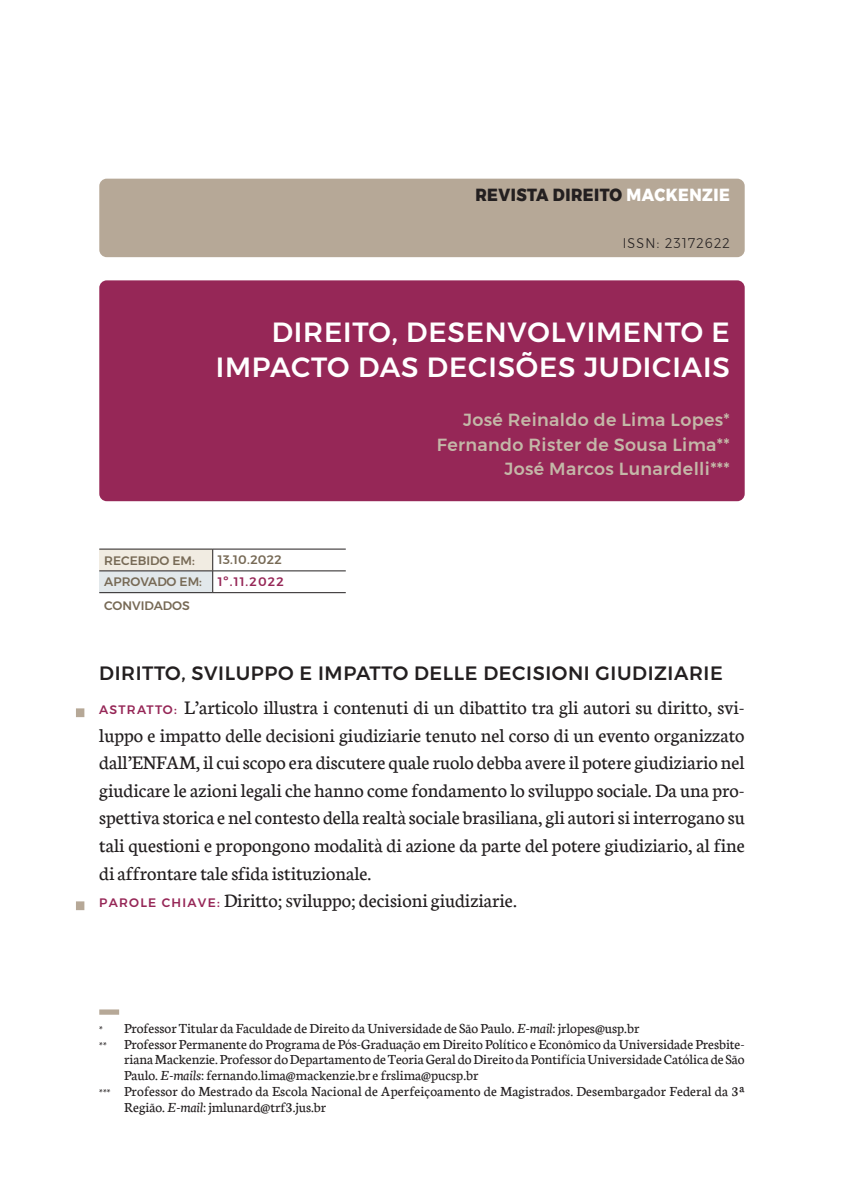
<style>
.page{position:relative;width:844px;height:1191px;background:#fff}
.page>*{position:absolute;margin:0;border:0;box-sizing:border-box;transform-origin:0 0}
.t1{font:500 27.65px/35px "Montserrat";letter-spacing:.03em;color:#fff;text-align:right}
.t2{font:20.47px/27.7px "Neuton";color:#231f20}
.t3{font:500 19.25px "Montserrat";letter-spacing:.03em;color:#231f20}
.t4{font:500 17.5px/24.5px "Montserrat";letter-spacing:.02em;color:#c4b8a8;text-align:right}
.t5{font:800 17.5px "Montserrat";letter-spacing:.03em;color:#231f20;scale:.9 1}
.t6{font:14.88px "Neuton";color:#231f20}
.t7{font:300 14px "Montserrat";letter-spacing:.1em;color:#231f20;scale:.9 1}
.t8{font:500 12.25px "Montserrat";color:#776a56}
.t9{font:500 12.25px "Montserrat";letter-spacing:.1em;color:#962757}
.s1{color:#fff}
.s2{font-family:"Montserrat";font-weight:500;font-size:12.25px;color:#962757}
.s3{font-family:"Minion Pro"}
.s4{font-weight:700;font-size:11.38px}
.s5{font-style:italic}
</style>
<div class="page">
<div style="left:99px;top:280px;width:645px;height:221px;background:#962757;border-radius:7px"></div>
<div style="left:99px;top:1009px;width:20px;height:5px;background:#b6a897"></div>
<div style="left:99px;top:179px;width:645px;height:78px;background:#b6a897;border-radius:7px"></div>
<div style="left:99px;top:549px;width:114px;height:22px;background:#f1ece2"></div>
<div style="left:99px;top:571px;width:114px;height:21px;background:#e2e8eb"></div>
<hr style="left:99px;top:549px;width:114px;height:1px;background:#231f20">
<hr style="left:213px;top:549px;width:133px;height:1px;background:#231f20">
<hr style="left:99px;top:570px;width:114px;height:1px;background:#231f20">
<hr style="left:99px;top:592px;width:114px;height:1px;background:#231f20">
<svg style="left:212px;top:549px;width:1px;height:43px"></svg>
<hr style="left:213px;top:570px;width:133px;height:1px;background:#231f20">
<hr style="left:213px;top:592px;width:133px;height:1px;background:#231f20">
<div style="left:76px;top:708px;width:8px;height:9px;background:#b6a897"></div>
<div style="left:76px;top:901px;width:8px;height:9px;background:#b6a897"></div>
<p class="t5" style="left:475px;top:180px;width:284px">REVISTA DIREITO <span class="s1">MACKENZIE</span></p>
<p class="t7" style="left:622px;top:232px;width:120px">ISSN: 23172622</p>
<h1 class="t1" style="left:216px;top:315px;width:515px">DIREITO, DESENVOLVIMENTO E<br>IMPACTO DAS DECISÕES JUDICIAIS</h1>
<p class="t4" style="left:437px;top:407px;width:294px">José Reinaldo de Lima Lopes*<br>Fernando Rister de Sousa Lima**<br>José Marcos Lunardelli***</p>
<p class="t8" style="left:104px;top:550px;width:92px">RECEBIDO EM:</p>
<p class="t8" style="left:218px;top:550px;width:65px">13.10.2022</p>
<p class="t8" style="left:104px;top:572px;width:99px">APROVADO EM:</p>
<p class="t9" style="left:218px;top:572px;width:67px">1º.11.2022</p>
<p class="t8" style="left:104px;top:596px;width:87px">CONVIDADOS</p>
<p class="t3" style="left:99px;top:657px;width:624px">DIRITTO, SVILUPPO E IMPATTO DELLE DECISIONI GIUDIZIARIE</p>
<p class="t2" style="left:99px;top:694px;width:646px"><span class="s2">ASTRATTO:</span> L’articolo illustra i contenuti di un dibattito tra gli autori su diritto, svi&shy;luppo e impatto delle decisioni giudiziarie tenuto nel corso di un evento organizzato dall’ENFAM, il cui scopo era discutere quale ruolo debba avere il potere giudiziario nel giudicare le azioni legali che hanno come fondamento lo sviluppo sociale. Da una pro&shy;spettiva storica e nel contesto della realtà sociale brasiliana, gli autori si interrogano su tali questioni e propongono modalità di azione da parte del potere giudiziario, al fine di affrontare tale sfida istituzionale.<br><span class="s2">PAROLE CHIAVE:</span> Diritto; <span class="s3">s</span>viluppo; decisioni giudiziarie.</p>
<p class="t6" style="left:99px;top:1020px;width:541px"><span class="s4">*</span> Professor Titular da Faculdade de Direito da Universidade de São Paulo. <span class="s5">E-mail</span>: jrlopes@usp.br</p>
<p class="t6" style="left:99px;top:1036px;width:646px"><span class="s4">**</span> Professor Permanente do Programa de Pós-Graduação em Direito Político e Econômico da Universidade Presbite-</p>
<p class="t6" style="left:124px;top:1052px;width:622px">riana Mackenzie. Professor do Departamento de Teoria Geral do Direito da Pontifícia Universidade Católica de São</p>
<p class="t6" style="left:124px;top:1067px;width:355px">Paulo. <span class="s5">E-mails</span>: fernando.lima@mackenzie.br e frslima@pucsp.br</p>
<p class="t6" style="left:99px;top:1083px;width:646px"><span class="s4">***</span> Professor do Mestrado da Escola Nacional de Aperfeiçoamento de Magistrados. Desembargador Federal da 3ª</p>
<p class="t6" style="left:124px;top:1099px;width:203px">Região. <span class="s5">E-mail</span>: jmlunard@trf3.jus.br</p>
</div>
